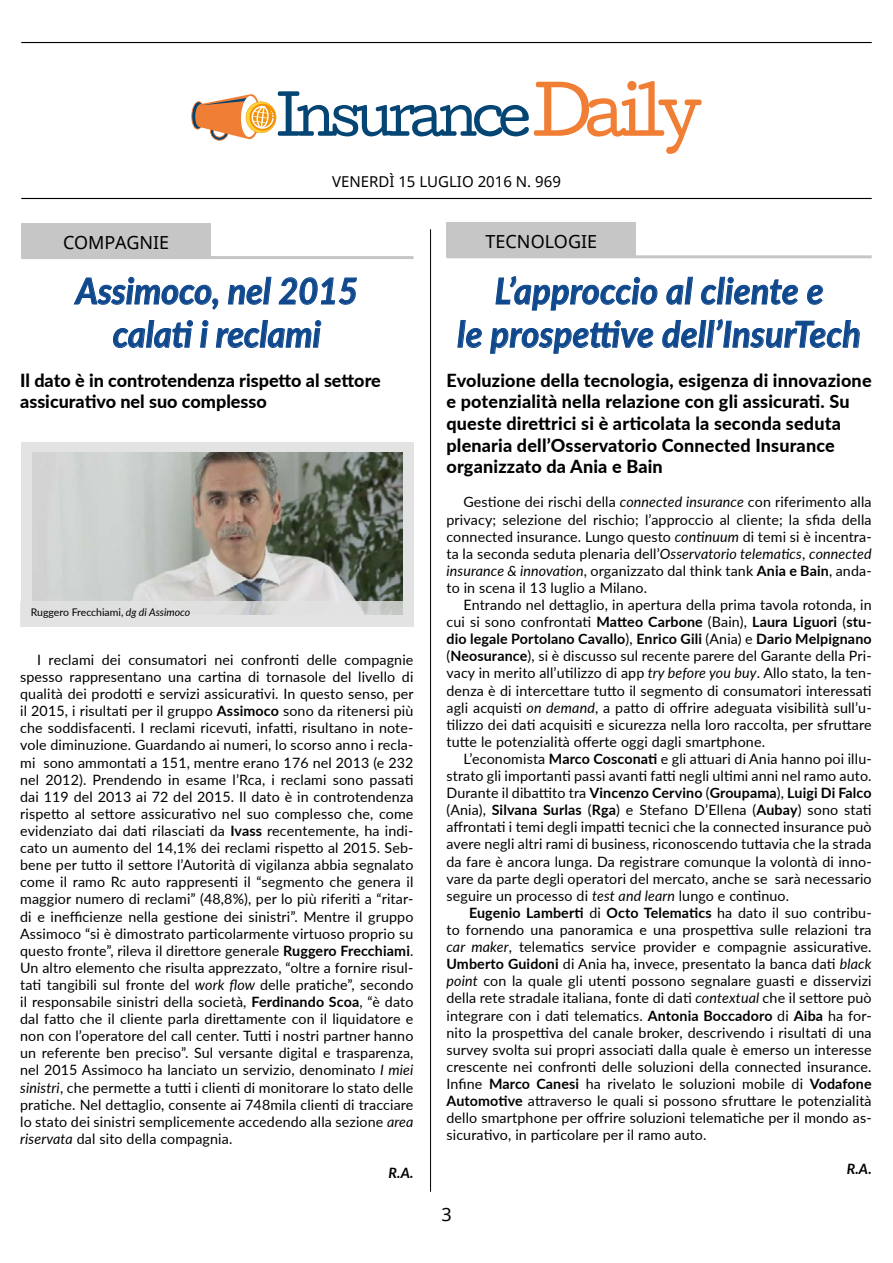
<style>
.page{position:relative;width:893px;height:1263px;background:#fff}
.page>*{position:absolute;margin:0;border:0;box-sizing:border-box;transform-origin:0 0}
.t1{font:italic 700 36px/43.2px "Lato";color:#0f488c;text-align:center;scale:.95 1}
.t2{font:800 18px/21.6px "Lato";letter-spacing:.01em;color:#000}
.t3{font:18px "Noto Sans";color:#000}
.t4{font:15px "Noto Sans";color:#000}
.t5{font:14.25px/17.1px "Lato";letter-spacing:.01em;color:#000;text-align:justify}
.t6{font:italic 700 14.25px "Lato";color:#000}
.t7{font:10.5px "Lato";color:#000}
.s1{font-style:italic}
.s2{font-weight:700}
</style>
<div class="page">
<hr style="left:21px;top:42px;width:851px;height:1px;background:#000">
<hr style="left:21px;top:198px;width:851px;height:1px;background:#000">
<svg style="left:191px;top:81px;width:511px;height:73px"></svg>
<hr style="left:892px;top:1125px;width:1px;height:138px;background:#dadada">
<hr style="left:430px;top:229px;width:1px;height:963px;background:#000">
<hr style="left:21px;top:256px;width:393px;height:3px;background:#c6c6c6">
<hr style="left:446px;top:255px;width:426px;height:3px;background:#c6c6c6">
<div style="left:21px;top:223px;width:190px;height:35px;background:#c6c6c6"></div>
<div style="left:446px;top:222px;width:190px;height:35px;background:#c6c6c6"></div>
<svg style="left:73px;top:276px;width:146px;height:34px"></svg>
<svg style="left:228px;top:276px;width:44px;height:29px"></svg>
<svg style="left:278px;top:277px;width:79px;height:28px"></svg>
<svg style="left:113px;top:320px;width:80px;height:28px"></svg>
<svg style="left:200px;top:320px;width:9px;height:28px"></svg>
<svg style="left:216px;top:320px;width:106px;height:28px"></svg>
<svg style="left:495px;top:276px;width:163px;height:35px"></svg>
<svg style="left:666px;top:276px;width:27px;height:29px"></svg>
<svg style="left:701px;top:276px;width:97px;height:29px"></svg>
<svg style="left:807px;top:284px;width:16px;height:21px"></svg>
<svg style="left:457px;top:320px;width:25px;height:28px"></svg>
<svg style="left:490px;top:320px;width:164px;height:34px"></svg>
<svg style="left:662px;top:319px;width:197px;height:29px"></svg>
<div style="left:21px;top:442px;width:393px;height:185px;background:#e3e3e3"></div>
<img style="left:33px;top:453px;width:370px;height:149px">
<div style="left:20px;top:602px;width:394px;height:25px;background:#e3e3e3"></div>
<p class="t4" style="left:332px;top:171px;width:230px">VENERDÌ 15 LUGLIO 2016 N. 969</p>
<p class="t3" style="left:63px;top:230px;width:108px">COMPAGNIE</p>
<p class="t3" style="left:486px;top:229px;width:113px">TECNOLOGIE</p>
<h1 class="t1" style="left:76px;top:268px;width:298px">Assimoco, nel 2015 calati i reclami</h1>
<p class="t2" style="left:20px;top:369px;width:362px">Il dato è in controtendenza rispetto al settore assicurativo nel suo complesso</p>
<h1 class="t1" style="left:457px;top:268px;width:426px">L’approccio al cliente e<br>le prospettive dell’InsurTech</h1>
<p class="t2" style="left:446px;top:369px;width:427px">Evoluzione della tecnologia, esigenza di innovazione e potenzialità nella relazione con gli assicurati. Su queste direttrici si è articolata la seconda seduta plenaria dell’Osservatorio Connected Insurance organizzato da Ania e Bain</p>
<p class="t5" style="left:446px;top:493px;width:427px;text-indent:17px">Gestione dei rischi della <span class="s1">connected insurance</span> con riferimento alla privacy; selezione del rischio; l’approccio al cliente; la sfida della connected insurance. Lungo questo <span class="s1">continuum</span> di temi si è incentra&shy;ta la seconda seduta plenaria dell’<span class="s1">Osservatorio telematics</span>, <span class="s1">connected insurance &amp; innovation</span>, organizzato dal think tank <span class="s2">Ania e Bain</span>, anda&shy;to in scena il 13 luglio a Milano.</p>
<p class="t5" style="left:446px;top:596px;width:427px;text-indent:17px">Entrando nel dettaglio, in apertura della prima tavola rotonda, in cui si sono confrontati <span class="s2">Matteo Carbone</span> (Bain), <span class="s2">Laura Liguori</span> (<span class="s2">stu&shy;dio legale Portolano Cavallo</span>), <span class="s2">Enrico Gili</span> (Ania) e <span class="s2">Dario Melpignano </span>(<span class="s2">Neosurance</span>), si è discusso sul recente parere del Garante della Pri&shy;vacy in merito all’utilizzo di app <span class="s1">try before you buy</span>. Allo stato, la ten&shy;denza è di intercettare tutto il segmento di consumatori interessati agli acquisti <span class="s1">on demand</span>, a patto di offrire adeguata visibilità sull’u&shy;tilizzo dei dati acquisiti e sicurezza nella loro raccolta, per sfruttare tutte le potenzialità offerte oggi dagli smartphone.</p>
<p class="t5" style="left:446px;top:750px;width:427px;text-indent:17px">L’economista <span class="s2">Marco Cosconati</span> e gli attuari di Ania hanno poi illu&shy;strato gli importanti passi avanti fatti negli ultimi anni nel ramo auto.<br>Durante il dibattito tra <span class="s2">Vincenzo Cervino</span> (<span class="s2">Groupama</span>), <span class="s2">Luigi Di Falco </span>(Ania), <span class="s2">Silvana Surlas</span> (<span class="s2">Rga</span>) e Stefano D’Ellena (<span class="s2">Aubay</span>) sono stati affrontati i temi degli impatti tecnici che la connected insurance può avere negli altri rami di business, riconoscendo tuttavia che la strada da fare è ancora lunga. Da registrare comunque la volontà di inno&shy;vare da parte degli operatori del mercato, anche se sarà necessario seguire un processo di <span class="s1">test and learn</span> lungo e continuo.</p>
<p class="t5" style="left:446px;top:903px;width:427px;text-indent:23px"><span class="s2">Eugenio Lamberti</span> di <span class="s2">Octo Telematics</span> ha dato il suo contribu&shy;to fornendo una panoramica e una prospettiva sulle relazioni tra <span class="s1">car maker</span>, telematics service provider e compagnie assicurative.<br><span class="s2">Umberto Guidoni</span> di Ania ha, invece, presentato la banca dati <span class="s1">black point</span> con la quale gli utenti possono segnalare guasti e disservizi della rete stradale italiana, fonte di dati <span class="s1">contextual</span> che il settore può integrare con i dati telematics. <span class="s2">Antonia Boccadoro</span> di <span class="s2">Aiba</span> ha for&shy;nito la prospettiva del canale broker, descrivendo i risultati di una survey svolta sui propri associati dalla quale è emerso un interesse crescente nei confronti delle soluzioni della connected insurance.<br>Infine <span class="s2">Marco Canesi</span> ha rivelato le soluzioni mobile di <span class="s2">Vodafone Automotive</span> attraverso le quali si possono sfruttare le potenzialità dello smartphone per offrire soluzioni telematiche per il mondo as&shy;sicurativo, in particolare per il ramo auto.</p>
<p class="t6" style="left:847px;top:1159px;width:27px">R.A.</p>
<p class="t7" style="left:31px;top:604px;width:161px">Ruggero Frecchiami, <span class="s1">dg di Assimoco</span></p>
<p class="t5" style="left:20px;top:651px;width:395px;text-indent:17px">I reclami dei consumatori nei confronti delle compagnie spesso rappresentano una cartina di tornasole del livello di qualità dei prodotti e servizi assicurativi. In questo senso, per il 2015, i risultati per il gruppo <span class="s2">Assimoco</span> sono da ritenersi più che soddisfacenti. I reclami ricevuti, infatti, risultano in note&shy;vole diminuzione. Guardando ai numeri, lo scorso anno i recla&shy;mi sono ammontati a 151, mentre erano 176 nel 2013 (e 232 nel 2012). Prendendo in esame l’Rca, i reclami sono passati dai 119 del 2013 ai 72 del 2015. Il dato è in controtendenza rispetto al settore assicurativo nel suo complesso che, come evidenziato dai dati rilasciati da <span class="s2">Ivass</span> recentemente, ha indi&shy;cato un aumento del 14,1% dei reclami rispetto al 2015. Seb&shy;bene per tutto il settore l’Autorità di vigilanza abbia segnalato come il ramo Rc auto rappresenti il “segmento che genera il maggior numero di reclami” (48,8%), per lo più riferiti a “ritar&shy;di e inefficienze nella gestione dei sinistri”. Mentre il gruppo Assimoco “si è dimostrato particolarmente virtuoso proprio su questo fronte”, rileva il direttore generale <span class="s2">Ruggero Frecchiami</span>.<br>Un altro elemento che risulta apprezzato, “oltre a fornire risul&shy;tati tangibili sul fronte del <span class="s1">work flow</span> delle pratiche”, secondo il responsabile sinistri della società, <span class="s2">Ferdinando Scoa</span>, “è dato dal fatto che il cliente parla direttamente con il liquidatore e non con l’operatore del call center. Tutti i nostri partner hanno un referente ben preciso”. Sul versante digital e trasparenza, nel 2015 Assimoco ha lanciato un servizio, denominato <span class="s1">I miei sinistri</span>, che permette a tutti i clienti di monitorare lo stato delle pratiche. Nel dettaglio, consente ai 748mila clienti di tracciare lo stato dei sinistri semplicemente accedendo alla sezione <span class="s1">area riservata</span> dal sito della compagnia.</p>
<p class="t6" style="left:388px;top:1162px;width:27px">R.A.</p>
<p class="t3" style="left:441px;top:1202px;width:12px">3</p>
</div>
